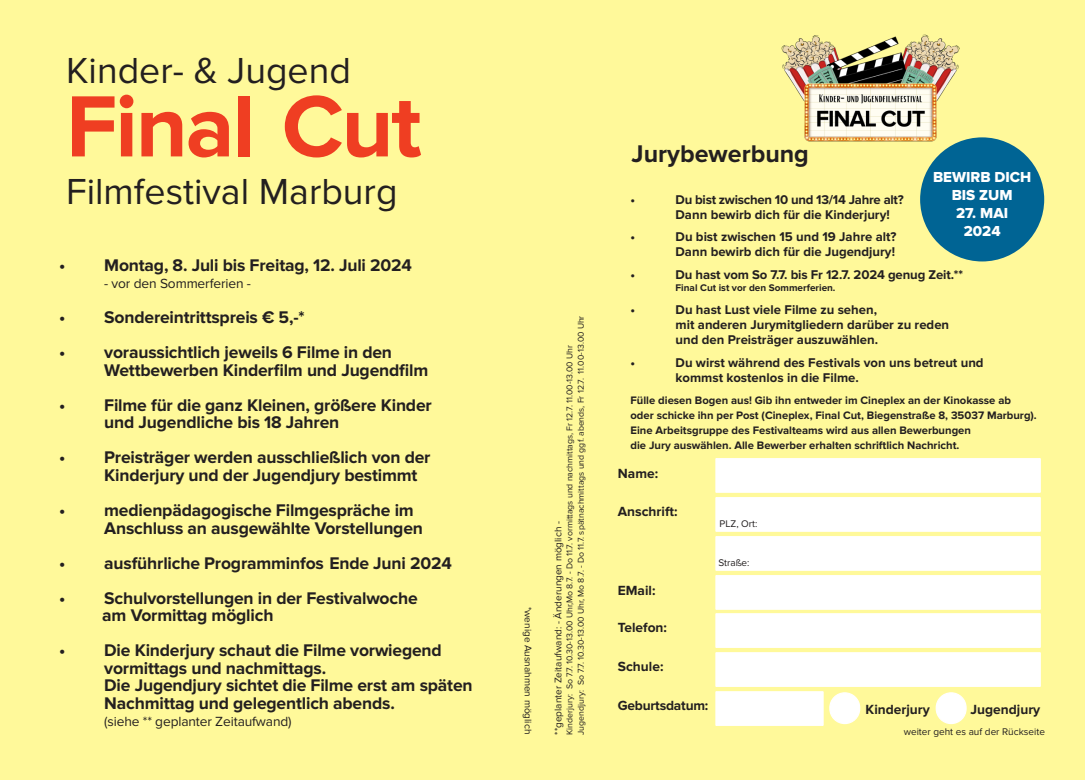
<style>
.page{position:relative;width:1085px;height:780px;background:#fff}
.page>*{position:absolute;margin:0;border:0;box-sizing:border-box;transform-origin:0 0}
.t1{font:700 90px "Proxima Nova";letter-spacing:-.025em;color:#ef3e22}
.t2{font:37.5px "Proxima Nova";color:#231f20}
.t3{font:700 25px "Proxima Nova";color:#231f20}
.t4{font:700 17.5px/17.5px "Proxima Nova";letter-spacing:-.01em;color:#231f20}
.t5{font:15px/18px "Proxima Nova Extrabld";color:#fff;text-align:center}
.t6{font:700 13.75px "Proxima Nova";color:#231f20}
.t7{font:13.75px "Proxima Nova";letter-spacing:-.01em;color:#231f20}
.t8{font:700 13.12px "Proxima Nova";color:#231f20}
.t9{font:700 13.12px "Proxima Nova";letter-spacing:-.02em;color:#231f20}
.t10{font:700 11.25px "Proxima Nova";color:#231f20}
.t11{font:10px "Proxima Nova";color:#231f20}
.t12{font:700 10px "Proxima Nova";color:#231f20}
.t13{font:8.75px "Proxima Nova";color:#231f20}
</style>
<div class="page">
<div style="left:0;top:0;width:1084px;height:780px;background:#fff99a"></div>
<img style="left:781px;top:34px;width:177px;height:108px">
<div style="left:715px;top:458px;width:325px;height:35px;background:#fff;border:1px solid #fff"></div>
<div style="left:715px;top:497px;width:325px;height:34px;background:#fff"></div>
<div style="left:715px;top:536px;width:325px;height:34px;background:#fff"></div>
<div style="left:715px;top:652px;width:325px;height:35px;background:#fff;border:1px solid #fff"></div>
<div style="left:715px;top:613px;width:325px;height:35px;background:#fff;border:1px solid #fff"></div>
<div style="left:715px;top:691px;width:108px;height:34px;background:#fff;border:1px solid #fff"></div>
<div style="left:829px;top:692px;width:30px;height:31px;background:#fff;border-radius:15px"></div>
<div style="left:829px;top:692px;width:31px;height:32px;border:1px solid #fff;border-radius:15px"></div>
<div style="left:936px;top:692px;width:29px;height:31px;background:#fff;border-radius:15px"></div>
<div style="left:935px;top:692px;width:31px;height:32px;border:1px solid #fff;border-radius:15px"></div>
<div style="left:715px;top:575px;width:325px;height:34px;background:#fff"></div>
<div style="left:919px;top:137px;width:125px;height:124px;background:#006494;border-radius:50%"></div>
<p class="t2" style="left:66px;top:49px;width:286px">Kinder- &amp; Jugend</p>
<p class="t1" style="left:66px;top:75px;width:357px">Final Cut</p>
<p class="t2" style="left:66px;top:170px;width:333px">Filmfestival Marburg</p>
<p class="t4" style="left:59px;top:257px;width:354px">• Montag, 8. Juli bis Freitag, 12. Juli 2024</p>
<p class="t7" style="left:104px;top:276px;width:148px">- vor den Sommerferien -</p>
<p class="t4" style="left:59px;top:310px;width:247px">• Sondereintrittspreis € 5,-*</p>
<p class="t4" style="left:59px;top:345px;width:334px">• voraussichtlich jeweils 6 Filme in den</p>
<p class="t4" style="left:104px;top:362px;width:325px">Wettbewerben Kinderfilm und Jugendfilm</p>
<p class="t4" style="left:59px;top:397px;width:374px">• Filme für die ganz Kleinen, größere Kinder</p>
<p class="t4" style="left:104px;top:415px;width:236px">und Jugendliche bis 18 Jahren</p>
<p class="t4" style="left:59px;top:450px;width:373px">• Preisträger werden ausschließlich von der</p>
<p class="t4" style="left:104px;top:467px;width:315px">Kinderjury und der Jugendjury bestimmt</p>
<p class="t4" style="left:59px;top:502px;width:356px">• medienpädagogische Filmgespräche im</p>
<p class="t4" style="left:104px;top:520px;width:320px">Anschluss an ausgewählte Vorstellungen</p>
<p class="t4" style="left:59px;top:555px;width:394px">• ausführliche Programminfos Ende Juni 2024</p>
<p class="t4" style="left:59px;top:590px;width:360px">• Schulvorstellungen in der Festivalwoche</p>
<p class="t4" style="left:102px;top:607px;width:173px">am Vormittag möglich</p>
<p class="t4" style="left:59px;top:642px;width:384px">• Die Kinderjury schaut die Filme vorwiegend</p>
<p class="t4" style="left:104px;top:660px;width:223px">vormittags und nachmittags.</p>
<p class="t4" style="left:104px;top:677px;width:370px">Die Jugendjury sichtet die Filme erst am späten<br>Nachmittag und gelegentlich abends.</p>
<p class="t7" style="left:104px;top:713px;width:189px">(siehe ** geplanter Zeitaufwand)</p>
<p class="t11" style="left:534px;top:606px;width:129px;rotate:90deg">*wenige Ausnahmen möglich</p>
<p class="t13" style="left:576px;top:734px;width:420px;rotate:-90deg">Jugendjury: So 7.7. 10.30-13.00 Uhr, Mo 8.7. - Do 11.7. spätnachmittags und ggf. abends, Fr 12.7. 11.00-13.00 Uhr</p>
<p class="t13" style="left:564px;top:734px;width:391px;rotate:-90deg">Kinderjury: So 7.7. 10.30-13.00 Uhr,Mo 8.7. - Do 11.7. vormittags und nachmittags, Fr 12.7. 11.00-13.00 Uhr</p>
<p class="t11" style="left:552px;top:734px;width:215px;rotate:-90deg">**geplanter Zeitaufwand: - Änderungen möglich -</p>
<p class="t3" style="left:631px;top:140px;width:179px">Jurybewerbung</p>
<p class="t8" style="left:630px;top:192px;width:6px">•</p>
<p class="t9" style="left:675px;top:192px;width:230px">Du bist zwischen 10 und 13/14 Jahre alt?</p>
<p class="t8" style="left:675px;top:207px;width:216px">Dann bewirb dich für die Kinderjury!</p>
<p class="t8" style="left:630px;top:229px;width:6px">•</p>
<p class="t8" style="left:675px;top:229px;width:222px">Du bist zwischen 15 und 19 Jahre alt?</p>
<p class="t8" style="left:675px;top:244px;width:221px">Dann bewirb dich für die Jugendjury!</p>
<p class="t8" style="left:630px;top:267px;width:6px">•</p>
<p class="t8" style="left:675px;top:267px;width:289px">Du hast vom So 7.7. bis Fr 12.7. 2024 genug Zeit.**</p>
<p class="t12" style="left:675px;top:282px;width:161px">Final Cut ist vor den Sommerferien.</p>
<p class="t8" style="left:630px;top:302px;width:6px">•</p>
<p class="t8" style="left:675px;top:302px;width:203px">Du hast Lust viele Filme zu sehen,</p>
<p class="t8" style="left:675px;top:317px;width:275px">mit anderen Jurymitgliedern darüber zu reden</p>
<p class="t8" style="left:675px;top:332px;width:204px">und den Preisträger auszuwählen.</p>
<p class="t8" style="left:630px;top:354px;width:6px">•</p>
<p class="t8" style="left:675px;top:354px;width:309px">Du wirst während des Festivals von uns betreut und</p>
<p class="t8" style="left:675px;top:369px;width:185px">kommst kostenlos in die Filme.</p>
<p class="t10" style="left:630px;top:394px;width:382px">Fülle diesen Bogen aus! Gib ihn entweder im Cineplex an der Kinokasse ab</p>
<p class="t10" style="left:630px;top:409px;width:408px">oder schicke ihn per Post (Cineplex, Final Cut, Biegenstraße 8, 35037 Marburg).</p>
<p class="t10" style="left:630px;top:424px;width:342px">Eine Arbeitsgruppe des Festivalteams wird aus allen Bewerbungen</p>
<p class="t10" style="left:630px;top:439px;width:330px">die Jury auswählen. Alle Bewerber erhalten schriftlich Nachricht.</p>
<p class="t5" style="left:932px;top:169px;width:100px">BEWIRB DICH<br>BIS ZUM</p>
<p class="t5" style="left:955px;top:205px;width:54px">27. MAI</p>
<p class="t5" style="left:963px;top:223px;width:38px">2024</p>
<p class="t6" style="left:617px;top:465px;width:42px">Name:</p>
<p class="t6" style="left:617px;top:503px;width:61px">Anschrift:</p>
<p class="t6" style="left:617px;top:582px;width:39px">EMail:</p>
<p class="t6" style="left:617px;top:619px;width:51px">Telefon:</p>
<p class="t11" style="left:719px;top:518px;width:39px">PLZ, Ort:</p>
<p class="t11" style="left:718px;top:557px;width:33px">Straße:</p>
<p class="t6" style="left:617px;top:658px;width:47px">Schule:</p>
<p class="t6" style="left:617px;top:697px;width:92px">Geburtsdatum:</p>
<p class="t6" style="left:865px;top:701px;width:66px">Kinderjury</p>
<p class="t6" style="left:970px;top:701px;width:71px">Jugendjury</p>
<p class="t11" style="left:903px;top:726px;width:143px">weiter geht es auf der Rückseite</p>
</div>
